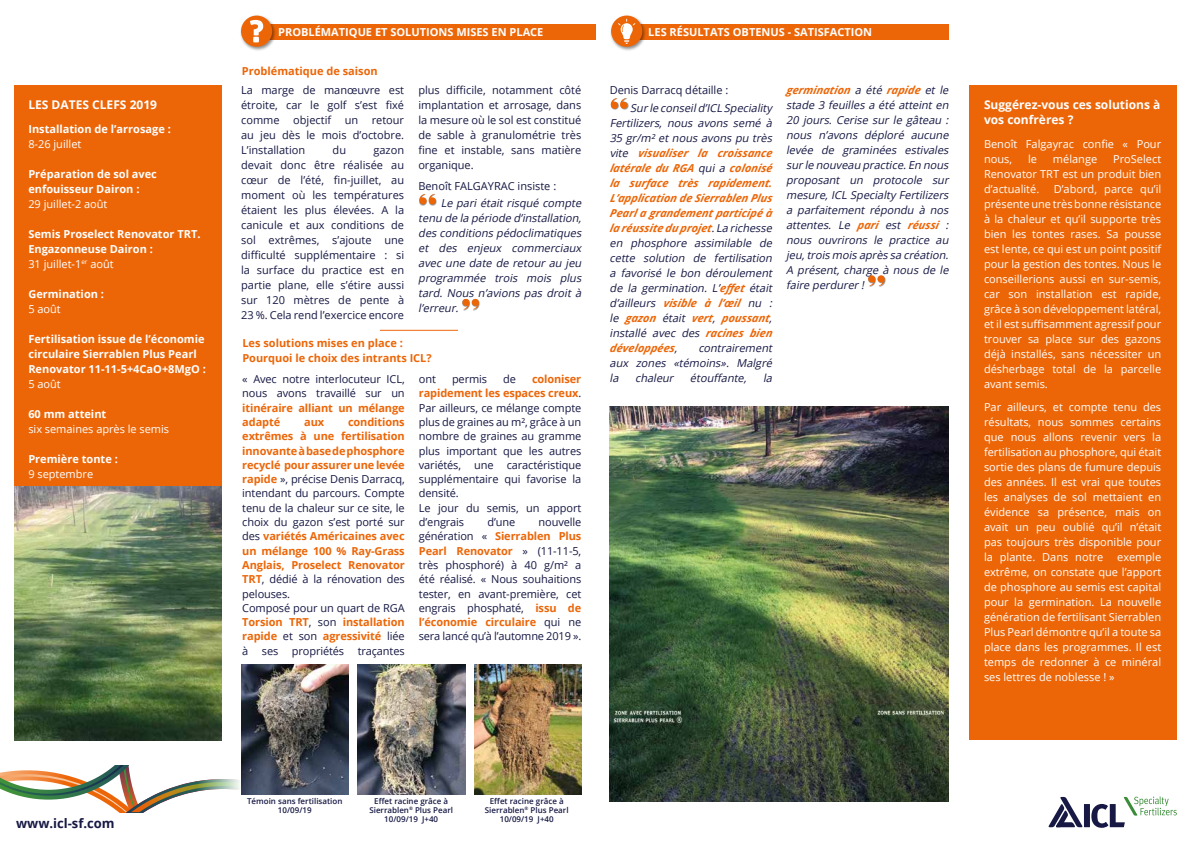
<style>
.page{position:relative;width:1191px;height:842px;background:#fff}
.page>*{position:absolute;margin:0;border:0;box-sizing:border-box;transform-origin:0 0}
.t1{font:700 13px "Open Sans";color:#171944}
.t2{font:700 12px/15px "Open Sans";color:#fff}
.t3{font:11px/15px "Open Sans";letter-spacing:-.01em;color:#171944;text-align:justify}
.t4{font:11px/15px "Open Sans";color:#fff;text-align:justify}
.t5{font:italic 11px/15px "Open Sans";color:#171944;text-align:justify}
.t6{font:700 11px/14.3px "Open Sans";letter-spacing:-.01em;color:#ec6608}
.t7{font:700 11px/15px "Open Sans";color:#fff}
.t8{font:600 8px/9px "Open Sans";color:#171944;text-align:center}
.s1{font-weight:400}
.s2{font-weight:700;color:#ec6608}
.s3{font-weight:400;color:#171944}
</style>
<div class="page">
<svg style="left:1048px;top:797px;width:34px;height:30px"></svg>
<div style="left:1084px;top:804px;width:6px;height:23px;background:#171944"></div>
<svg style="left:1091px;top:796px;width:85px;height:32px"></svg>
<svg style="left:0;top:765px;width:240px;height:47px"></svg>
<div style="left:969px;top:85px;width:207px;height:655px;background:#ec6608"></div>
<hr style="left:380px;top:330px;width:78px;height:1px;background:#ec6608">
<div style="left:611px;top:98px;width:17px;height:12px;background:#000;opacity:.45"></div>
<svg style="left:611px;top:98px;width:16px;height:11px"></svg>
<div style="left:868px;top:275px;width:17px;height:12px;background:#000;opacity:.45"></div>
<svg style="left:868px;top:275px;width:16px;height:11px"></svg>
<div style="left:14px;top:85px;width:207px;height:401px;background:#ec6608"></div>
<img style="left:14px;top:486px;width:207px;height:254px">
<div style="left:257px;top:24px;width:338px;height:15px;background:#ec6608"></div>
<div style="left:626px;top:24px;width:322px;height:15px;background:#ec6608"></div>
<div style="left:239px;top:14px;width:38px;height:37px;background:#000;opacity:.45"></div>
<div style="left:241px;top:16px;width:31px;height:31px;background:#ec6608;border-radius:50%"></div>
<svg style="left:250px;top:20px;width:13px;height:22px"></svg>
<div style="left:609px;top:14px;width:38px;height:37px;background:#000;opacity:.45"></div>
<div style="left:611px;top:16px;width:31px;height:31px;background:#ec6608;border-radius:50%"></div>
<svg style="left:618px;top:18px;width:17px;height:26px"></svg>
<div style="left:419px;top:194px;width:18px;height:12px;background:#000;opacity:.45"></div>
<svg style="left:419px;top:194px;width:17px;height:10px"></svg>
<div style="left:462px;top:299px;width:18px;height:12px;background:#000;opacity:.45"></div>
<svg style="left:462px;top:299px;width:17px;height:10px"></svg>
<img style="left:241px;top:664px;width:108px;height:131px">
<img style="left:358px;top:664px;width:108px;height:131px">
<img style="left:474px;top:664px;width:108px;height:131px">
<img style="left:609px;top:406px;width:339px;height:396px">
<p class="t2" style="left:28px;top:97px;width:130px">LES DATES CLEFS 2019</p>
<p class="t7" style="left:28px;top:121px;width:144px">Installation de l’arrosage :</p>
<p class="t4" style="left:28px;top:136px;width:54px">8-26 juillet</p>
<p class="t7" style="left:28px;top:166px;width:130px">Préparation de sol avec enfouisseur Dairon :</p>
<p class="t4" style="left:28px;top:196px;width:81px">29 juillet-2 août</p>
<p class="t7" style="left:28px;top:226px;width:174px">Semis Proselect Renovator TRT.<br>Engazonneuse Dairon :<br><span class="s1">31 juillet-1</span><sup>er</sup> <span class="s1">août</span></p>
<p class="t7" style="left:28px;top:286px;width:77px">Germination :</p>
<p class="t4" style="left:28px;top:301px;width:34px">5 août</p>
<p class="t7" style="left:28px;top:331px;width:179px">Fertilisation issue de l’économie circulaire Sierrablen Plus Pearl<br>Renovator 11-11-5+4CaO+8MgO :</p>
<p class="t4" style="left:28px;top:376px;width:34px">5 août</p>
<p class="t7" style="left:28px;top:406px;width:79px">60 mm atteint</p>
<p class="t4" style="left:28px;top:421px;width:142px">six semaines après le semis</p>
<p class="t7" style="left:28px;top:451px;width:91px">Première tonte :</p>
<p class="t4" style="left:28px;top:466px;width:66px">9 septembre</p>
<p class="t7" style="left:278px;top:24px;width:267px">PROBLÉMATIQUE ET SOLUTIONS MISES EN PLACE</p>
<p class="t7" style="left:648px;top:24px;width:225px">LES RÉSULTATS OBTENUS - SATISFACTION</p>
<p class="t6" style="left:242px;top:63px;width:137px">Problématique de saison</p>
<p class="t3" style="left:241px;top:82px;width:164px">La marge de manœuvre est étroite, car le golf s’est fixé comme objectif un retour au jeu dès le mois d’octobre.<br>L’installation</p>
<p class="t3" style="left:418px;top:82px;width:164px">plus difficile, notamment côté implantation et arrosage, dans la mesure où le sol est constitué de sable à granulométrie très fine et instable, sans matière organique.</p>
<p class="t3" style="left:418px;top:178px;width:139px">Benoît FALGAYRAC insiste :</p>
<p class="t5" style="left:418px;top:195px;width:167px;text-indent:22px">Le pari était risqué compte tenu de la période d’installation, des conditions pédoclimatiques et des enjeux commerciaux avec une date de retour au jeu programmée trois mois plus tard. Nous n’avions pas droit à l’erreur.</p>
<p class="t3" style="left:609px;top:82px;width:120px">Denis Darracq détaille :</p>
<p class="t5" style="left:609px;top:100px;width:167px;text-align:left;text-indent:21px">Surle conseild’ICL Speciality<br>Fertilizers, nous avons semé à<br>35 gr/m² et nous avons pu très vite <span class="s2">visualiser la croissance latérale du RGA</span> qui a <span class="s2">colonisé la surface très rap idement.<br>L’app lication de Sierrablen Plus<br>Pearla grandementp articip é à la réussite du projet</span>.La richesse en phosphore assimilable de cette solution de fertilisation a favorisé le bon déroulement de la germination. L’<span class="s2">effet</span> était d’ailleurs <span class="s2">visible à l’œil</span> nu : le <span class="s2">gazon</span> était <span class="s2">vert</span>, <span class="s2">p oussant</span>, installé avec des <span class="s2">racines bien développ ées</span>,</p>
<p class="t5" style="left:786px;top:82px;width:167px"><span class="s2">germination</span> a été <span class="s2">rap ide</span> et le stade 3 feuilles a été atteint en 20 jours. Cerise sur le gâteau : nous n’avons déploré aucune levée de graminées estivales surle nouveau practice.En nous proposant un protocole sur mesure,ICL Specialty Fertilizers a parfaitement répondu à nos attentes. Le <span class="s2">p ari</span> est <span class="s2">réussi</span> : nous ouvrirons le practice au jeu,trois mois après sa création.<br>A présent, charge à nous de le faire perdurer!</p>
<p class="t3" style="left:332px;top:142px;width:15px">du</p>
<p class="t3" style="left:241px;top:142px;width:164px;text-indent:132px">gazon devait donc être réalisée au cœur de l’été, fin-juillet, au moment où les températures étaient les plus élevées. A la canicule et aux conditions de sol extrêmes, s’ajoute une difficulté supplémentaire : si la surface du practice est en partie plane, elle s’étire aussi sur 120 mètres de pente à 23 %. Cela rend l’exercice encore</p>
<p class="t6" style="left:242px;top:335px;width:191px;line-height:15px">Les solutions mises en place :<br>Pourquoi le choix des intrants ICL?</p>
<p class="t5" style="left:609px;top:340px;width:167px;text-indent:89px">contrairement aux zones «témoins». Malgré la chaleur étouffante, la</p>
<p class="t3" style="left:242px;top:372px;width:164px;line-height:14.3px">« Avec notre interlocuteur ICL, nous avons travaillé sur un</p>
<p class="t6" style="left:242px;top:400px;width:164px">itinéraire alliant un mélange adapté</p>
<p class="t3" style="left:419px;top:372px;width:164px;line-height:14.3px;text-align:left;text-indent:113px"><span class="s2">coloniser rapidement les espaces creux</span>.<br>Par ailleurs, ce mélange compte plus de graines au m², grâce à un nombre de graines au gramme plus important que les autres variétés, une caractéristique supplémentaire qui favorise la densité.<br>Le jour du semis, un apport d’engrais</p>
<p class="t3" style="left:419px;top:371px;width:19px">ont</p>
<p class="t3" style="left:452px;top:371px;width:37px">permis</p>
<p class="t3" style="left:503px;top:371px;width:14px">de</p>
<p class="t6" style="left:242px;top:414px;width:164px;text-indent:106px">conditions extrêmes à une fertilisation innovante à base de phosphore recyclé pour assurer une levée rapide <span class="s3">», précise Denis Darracq, intendant du parcours. Compte tenu de la chaleur sur ce site, le choix du gazon s’est porté sur des</span> variétés Américaines avec un mélange 100 % Ray-Grass<br>Anglais, Proselect Renovator<br>TRT<span class="s3">, dédié à la rénovation des pelouses.<br>Composé pour un quart de RGA<br></span>Torsion TRT<span class="s3">, son</span> installation rapide <span class="s3">et son</span> agressivité <span class="s3">liée à ses propriétés traçantes</span></p>
<p class="t6" style="left:304px;top:414px;width:22px">aux</p>
<p class="t3" style="left:419px;top:515px;width:164px;line-height:14.3px;text-indent:120px">nouvelle génération « <span class="s2">Sierrablen Plus Pearl Renovator</span> » (11-11-5, très phosphoré) à 40 g/m² a été réalisé. « Nous souhaitions tester, en avant-première, cet engrais phosphaté, <span class="s2">issu de l’économie circulaire</span> qui ne sera lancé qu’à l’automne 2019 ».</p>
<p class="t3" style="left:487px;top:514px;width:29px">d’une</p>
<p class="t2" style="left:984px;top:97px;width:178px">Suggérez-vous ces solutions à vos confrères ?</p>
<p class="t4" style="left:984px;top:136px;width:179px">Benoît Falgayrac confie « Pour nous,</p>
<p class="t4" style="left:1028px;top:151px;width:10px">le</p>
<p class="t4" style="left:1053px;top:151px;width:46px">mélange</p>
<p class="t4" style="left:984px;top:151px;width:179px;text-indent:129px">ProSelect Renovator TRT est un produit bien d’actualité.</p>
<p class="t4" style="left:984px;top:181px;width:179px;text-indent:70px">D’abord, parce qu’il présente une très bonne résistance à la chaleur et qu’il supporte très bien les tontes rases. Sa pousse est lente, ce qui est un point positif pour la gestion des tontes. Nous le conseillerions aussi en sur-semis, car son installation est rapide, grâce à son développement latéral, et il est suffisamment agressif pour trouver sa place sur des gazons déjà installés, sans nécessiter un désherbage total de la parcelle avant semis.</p>
<p class="t4" style="left:984px;top:399px;width:179px">Par ailleurs, et compte tenu des résultats, nous sommes certains que nous allons revenir vers la fertilisation au phosphore, qui était sortie des plans de fumure depuis des années. Il est vrai que toutes les analyses de sol mettaient en évidence sa présence, mais on avait un peu oublié qu’il n’était pas toujours très disponible pour la plante. Dans notre</p>
<p class="t4" style="left:984px;top:549px;width:179px;text-indent:133px">exemple extrême, on constate que l’apport de phosphore au semis est capital pour la germination. La nouvelle génération de fertilisant Sierrablen Plus Pearl démontre qu’il a toute sa place dans les programmes. Il est temps de redonner à ce minéral ses lettres de noblesse ! »</p>
<p class="t1" style="left:16px;top:814px;width:100px">www.icl-sf.com</p>
<p class="t8" style="left:247px;top:796px;width:97px">Témoin sans fertilisation<br>10/09/19</p>
<p class="t8" style="left:369px;top:796px;width:85px">Effet racine grâce à<br>Sierrablen<sup>®</sup> Plus Pearl<br>10/09/19 J+40</p>
<p class="t8" style="left:485px;top:796px;width:85px">Effet racine grâce à<br>Sierrablen<sup>®</sup> Plus Pearl<br>10/09/19 J+40</p>
</div>
